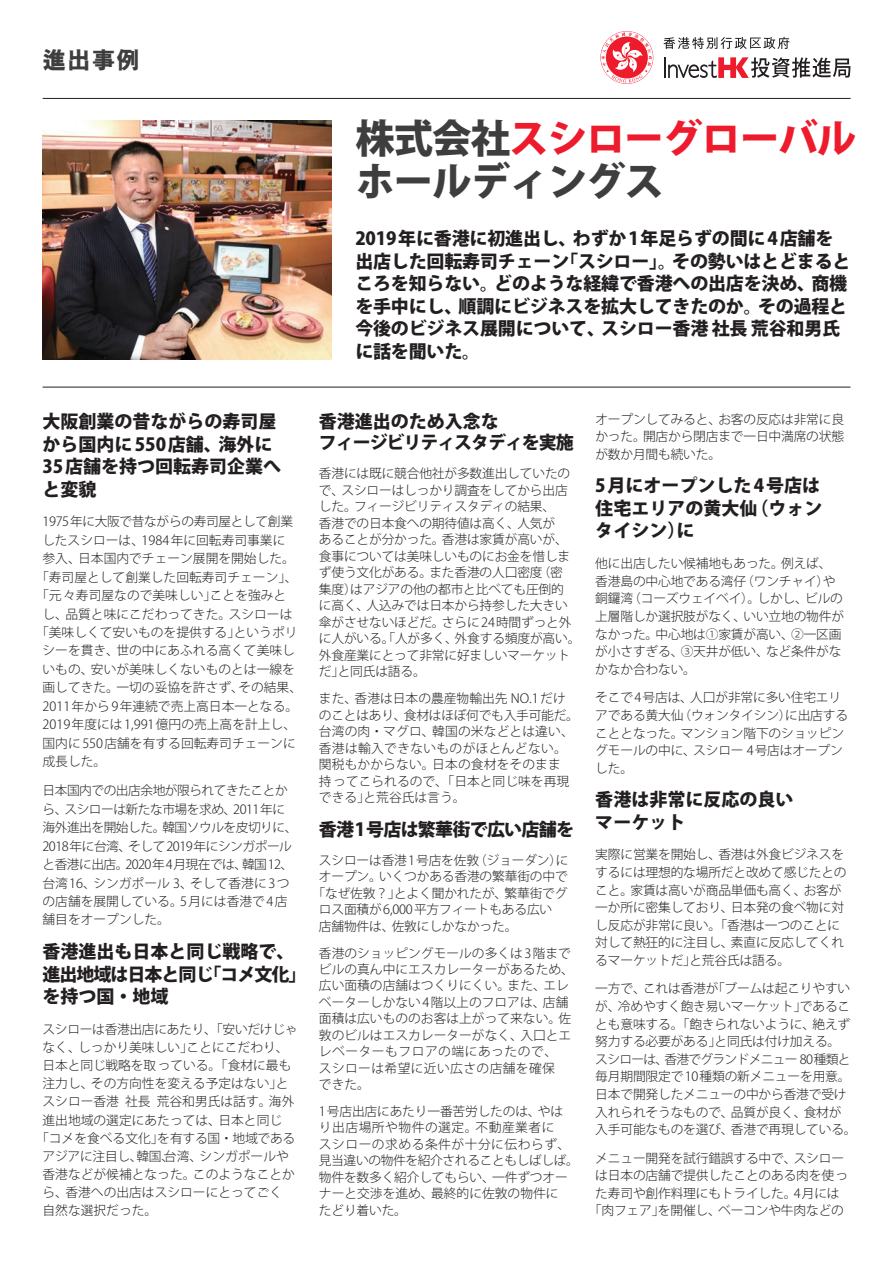
<style>
.page{position:relative;width:893px;height:1263px;background:#fff}
.page>*{position:absolute;margin:0;border:0;box-sizing:border-box;transform-origin:0 0}
.t1{font:800 39.45px/43.5px "Koz Go Pro";letter-spacing:-.025em;color:#3e3e3f}
.t2{font:800 24px "M Hei HK";color:#3e3e3f}
.t3{font:800 18px/22.5px "Koz Go Pro";letter-spacing:-.01em;color:#231f20}
.t4{font:800 18px/21px "Koz Go Pro";letter-spacing:-.06em;color:#231f20}
.t5{font:800 18px "Koz Go Pro";letter-spacing:-.04em;color:#231f20}
.t6{font:300 12.75px/16.5px "Koz Go Pro";letter-spacing:-.015em;color:#231f20}
.t7{font:300 12.75px/18.5px "Koz Go Pro";letter-spacing:-.04em;color:#231f20}
.s1{color:#ee1b2d}
</style>
<div class="page">
<svg style="left:601px;top:32px;width:51px;height:51px"></svg>
<hr style="left:664px;top:57px;width:2px;height:21px;background:#231f20">
<svg style="left:663px;top:37px;width:126px;height:12px"></svg>
<svg style="left:668px;top:57px;width:182px;height:21px"></svg>
<hr style="left:43px;top:98px;width:808px;height:1px;background:#231f20">
<hr style="left:43px;top:387px;width:807px;height:1px;background:#231f20">
<img style="left:43px;top:121px;width:289px;height:239px">
<h2 class="t2" style="left:43px;top:44px;width:99px">進出事例</h2>
<h3 class="t3" style="left:43px;top:411px;width:240px">大阪創業の昔ながらの寿司屋から国内に 550店舗、海外に<br>35店舗を持つ回転寿司企業へと変貌</h3>
<p class="t6" style="left:43px;top:513px;width:252px">1975年に大阪で昔ながらの寿司屋として創業</p>
<p class="t6" style="left:43px;top:532px;width:244px">したスシローは、1984年に回転寿司事業に</p>
<p class="t6" style="left:43px;top:550px;width:254px">参入、日本国内でチェーン展開を開始した。</p>
<p class="t6" style="left:36px;top:569px;width:263px">「寿司屋として創業した回転寿司チェーン」、</p>
<p class="t6" style="left:36px;top:587px;width:252px">「元々寿司屋なので美味しい」ことを強みと</p>
<p class="t6" style="left:43px;top:606px;width:251px">し、品質と味にこだわってきた。スシローは</p>
<p class="t6" style="left:36px;top:624px;width:263px">「美味しくて安いものを提供する」というポリ</p>
<p class="t6" style="left:43px;top:643px;width:254px">シーを貫き、世の中にあふれる高くて美味し</p>
<p class="t6" style="left:43px;top:661px;width:254px">いもの、安いが美味しくないものとは一線を</p>
<p class="t6" style="left:43px;top:679px;width:261px">画してきた。一切の妥協を許さず、その結果、</p>
<p class="t6" style="left:43px;top:698px;width:257px">2011年から 9年連続で売上高日本一となる。</p>
<p class="t6" style="left:43px;top:716px;width:255px">2019年度には 1,991億円の売上高を計上し、</p>
<p class="t6" style="left:43px;top:735px;width:255px">国内に 550店舗を有する回転寿司チェーンに</p>
<p class="t6" style="left:43px;top:753px;width:65px">成長した。</p>
<p class="t7" style="left:43px;top:781px;width:256px">日本国内での出店余地が限られてきたことから、スシローは新たな市場を求め、2011年に海外進出を開始した。韓国ソウルを皮切りに、<br>2018年に台湾、そして2019年にシンガポールと香港に出店。2020年4月現在では、韓国12、台湾16、シンガポール 3、そして香港に 3 つの店舗を展開している。5月には香港で 4店舗目をオープンした。</p>
<h3 class="t3" style="left:43px;top:941px;width:265px">香港進出も日本と同じ戦略で、進出地域は日本と同じ「コメ文化」を持つ国・地域</h3>
<p class="t6" style="left:43px;top:1021px;width:257px">スシローは香港出店にあたり、「安いだけじゃ</p>
<p class="t6" style="left:43px;top:1039px;width:248px">なく、しっかり美味しい」ことにこだわり、</p>
<p class="t6" style="left:43px;top:1057px;width:250px">日本と同じ戦略を取っている。「食材に最も</p>
<p class="t6" style="left:43px;top:1075px;width:248px">注力し、その方向性を変える予定はない」と</p>
<p class="t6" style="left:43px;top:1093px;width:253px">スシロー香港 社長 荒谷和男氏は話す。海外</p>
<p class="t6" style="left:43px;top:1112px;width:241px">進出地域の選定にあたっては、日本と同じ</p>
<p class="t6" style="left:36px;top:1130px;width:261px">「コメを食べる文化」を有する国・地域である</p>
<p class="t6" style="left:43px;top:1148px;width:248px">アジアに注目し、韓国、台湾、シンガポールや</p>
<p class="t6" style="left:43px;top:1166px;width:254px">香港などが候補となった。このようなことか</p>
<p class="t6" style="left:43px;top:1184px;width:241px">ら、香港への出店はスシローにとってごく</p>
<p class="t6" style="left:43px;top:1202px;width:116px">自然な選択だった。</p>
<h1 class="t1" style="left:355px;top:119px;width:503px">株式会社<span class="s1">スシローグローバル</span>ホールディングス</h1>
<h3 class="t3" style="left:355px;top:228px;width:497px">2019年に香港に初進出し、わずか 1年足らずの間に 4店舗を出店した回転寿司チェーン「スシロー」。その勢いはとどまるところを知らない。どのような経緯で香港への出店を決め、商機を手中にし、順調にビジネスを拡大してきたのか。その過程と今後のビジネス展開について、スシロー香港 社長 荒谷和男氏に話を聞いた。</h3>
<h3 class="t4" style="left:319px;top:412px;width:256px">香港進出のため入念な<br>フィージビリティスタディを実施</h3>
<p class="t6" style="left:319px;top:465px;width:263px">香港には既に競合他社が多数進出していたので、スシローはしっかり調査をしてから出店した。フィージビリティスタディの結果、<br>香港での日本食への期待値は高く、人気が<br>あることが分かった。香港は家賃が高いが、食事については美味しいものにお金を惜しまず使う文化がある。また香港の人口密度（密<br>集度）はアジアの他の都市と比べても圧倒的<br>に高く、人込みでは日本から持参した大きい傘がさせないほどだ。さらに24時間ずっと外に人がいる。「人が多く、外食する頻度が高い。外食産業にとって非常に好ましいマーケットだ」と同氏は語る。</p>
<p class="t6" style="left:319px;top:691px;width:262px">また、香港は日本の農産物輸出先 NO.1 だけのことはあり、食材はほぼ何でも入手可能だ。台湾の肉・マグロ、韓国の米などとは違い、香港は輸入できないものがほとんどない。関税もかからない。日本の食材をそのまま<br>持ってこられるので、「日本と同じ味を再現できる」と荒谷氏は言う。</p>
<h3 class="t5" style="left:319px;top:817px;width:257px">香港1号店は繁華街で広い店舗を</h3>
<p class="t6" style="left:319px;top:852px;width:251px">スシローは香港1号店を佐敦（ジョーダン）に</p>
<p class="t6" style="left:319px;top:868px;width:250px">オープン。いくつかある香港の繁華街の中で</p>
<p class="t6" style="left:313px;top:885px;width:256px">「なぜ佐敦？」とよく聞かれたが、繁華街でグ</p>
<p class="t6" style="left:319px;top:901px;width:235px">ロス面積が6,000平方フィートもある広い</p>
<p class="t6" style="left:319px;top:918px;width:200px">店舗物件は、佐敦にしかなかった。</p>
<p class="t6" style="left:319px;top:945px;width:256px">香港のショッピングモールの多くは 3階までビルの真ん中にエスカレーターがあるため、広い面積の店舗はつくりにくい。また、エレベーターしかない 4階以上のフロアは、店舗面積は広いもののお客は上がって来ない。佐敦のビルはエスカレーターがなく、入口とエレベーターもフロアの端にあったので、<br>スシローは希望に近い広さの店舗を確保<br>できた。</p>
<p class="t6" style="left:319px;top:1103px;width:262px">1号店出店にあたり一番苦労したのは、やはり出店場所や物件の選定。不動産業者に<br>スシローの求める条件が十分に伝わらず、見当違いの物件を紹介されることもしばしば。物件を数多く紹介してもらい、一件ずつオーナーと交渉を進め、最終的に佐敦の物件に<br>たどり着いた。</p>
<p class="t6" style="left:595px;top:410px;width:250px;line-height:17.7px;text-align:justify">オープンしてみると、お客の反応は非常に良かった。開店から閉店まで一日中満席の状態が数か月間も続いた。</p>
<h3 class="t3" style="left:595px;top:475px;width:229px">5月にオープンした 4号店は住宅エリアの黄大仙（ウォンタイシン）に</h3>
<p class="t6" style="left:595px;top:554px;width:250px;line-height:17.7px">他に出店したい候補地もあった。例えば、香港島の中心地である湾仔（ワンチャイ）や銅鑼湾（コーズウェイベイ）。しかし、ビルの上層階しか選択肢がなく、いい立地の物件がなかった。中心地は①家賃が高い、②一区画が小さすぎる、③天井が低い、など条件がなかなか合わない。</p>
<p class="t6" style="left:595px;top:689px;width:254px;line-height:17.7px">そこで4号店は、人口が非常に多い住宅エリアである黄大仙（ウォンタイシン）に出店することとなった。マンション階下のショッピングモールの中に、スシロー 4号店はオープンした。</p>
<h3 class="t3" style="left:595px;top:789px;width:199px">香港は非常に反応の良いマーケット</h3>
<p class="t6" style="left:595px;top:846px;width:253px;line-height:17.5px">実際に営業を開始し、香港は外食ビジネスをするには理想的な場所だと改めて感じたとのこと。家賃は高いが商品単価も高く、お客が一か所に密集しており、日本発の食べ物に対し反応が非常に良い。「香港は一つのことに対して熱狂的に注目し、素直に反応してくれるマーケットだ」と荒谷氏は語る。</p>
<p class="t6" style="left:595px;top:980px;width:263px;line-height:17.5px">一方で、これは香港が「ブームは起こりやすいが、冷めやすく飽き易いマーケット」であることも意味する。「飽きられないように、絶えず努力する必要がある」と同氏は付け加える。<br>スシローは、香港でグランドメニュー 80種類と毎月期間限定で10種類の新メニューを用意。日本で開発したメニューの中から香港で受け入れられそうなもので、品質が良く、食材が入手可能なものを選び、香港で再現している。</p>
<p class="t6" style="left:589px;top:1149px;width:261px;line-height:17.5px;text-align:center">メニュー開発を試行錯誤する中で、スシローは日本の店舗で提供したことのある肉を使った寿司や創作料理にもトライした。4月には「肉フェア」を開催し、ベーコンや牛肉などの</p>
</div>
